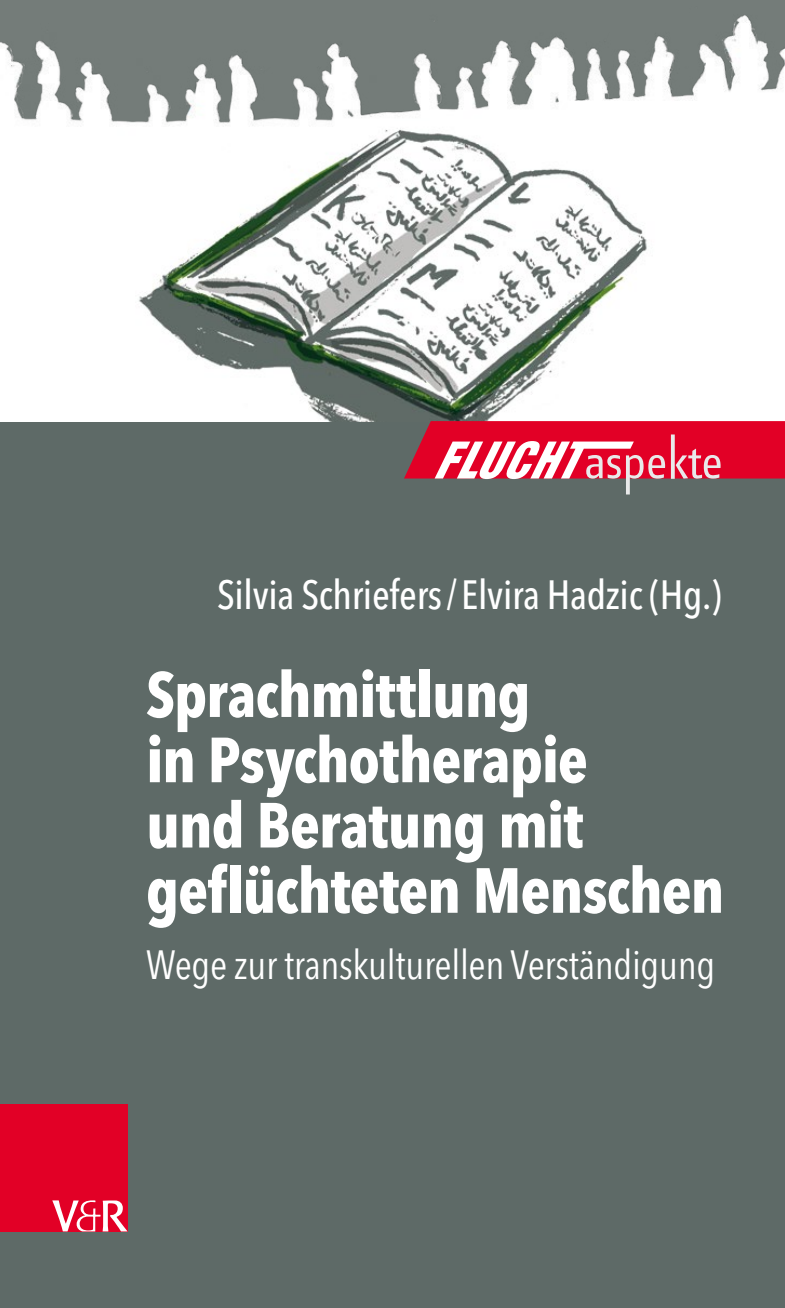
<style>
.page{position:relative;width:785px;height:1308px;background:#fff}
.page>*{position:absolute;margin:0;border:0;box-sizing:border-box;transform-origin:0 0}
.U1-Titel{font:700 condensed 63px/65.2px "Avenir Next LT Pro";letter-spacing:-.015em;color:#fff}
.U1-Untertitel_auf_Fo{font:condensed 40.5px "Avenir Next LT Pro";letter-spacing:-.01em;color:#fff}
.U1-Autor{font:500 condensed 40.5px "Avenir Next LT Pro";letter-spacing:-.01em;color:#fff}
</style>
<div class="page">
<div style="left:0;top:0;width:784px;height:1307px;background:#5e6a67"></div>
<img style="left:0;top:0;width:784px;height:421px">
<div style="left:0;top:1103px;width:128px;height:128px;background:#e20026"></div>
<svg style="left:52px;top:1200px;width:75px;height:31px"></svg>
<svg style="left:404px;top:421px;width:380px;height:73px"></svg>
<p class="U1-Autor" style="left:217px;top:570px;width:506px">Silvia Schriefers/ Elvira Hadzic (Hg.)</p>
<p class="U1-Titel" style="left:146px;top:661px;width:579px">Sprachmittlung<br>in Psychotherapie<br>und Beratung mit geflüchteten Menschen</p>
<p class="U1-Untertitel_auf_Fo" style="left:146px;top:940px;width:570px">Wege zur transkulturellen Verständigung</p>
</div>
